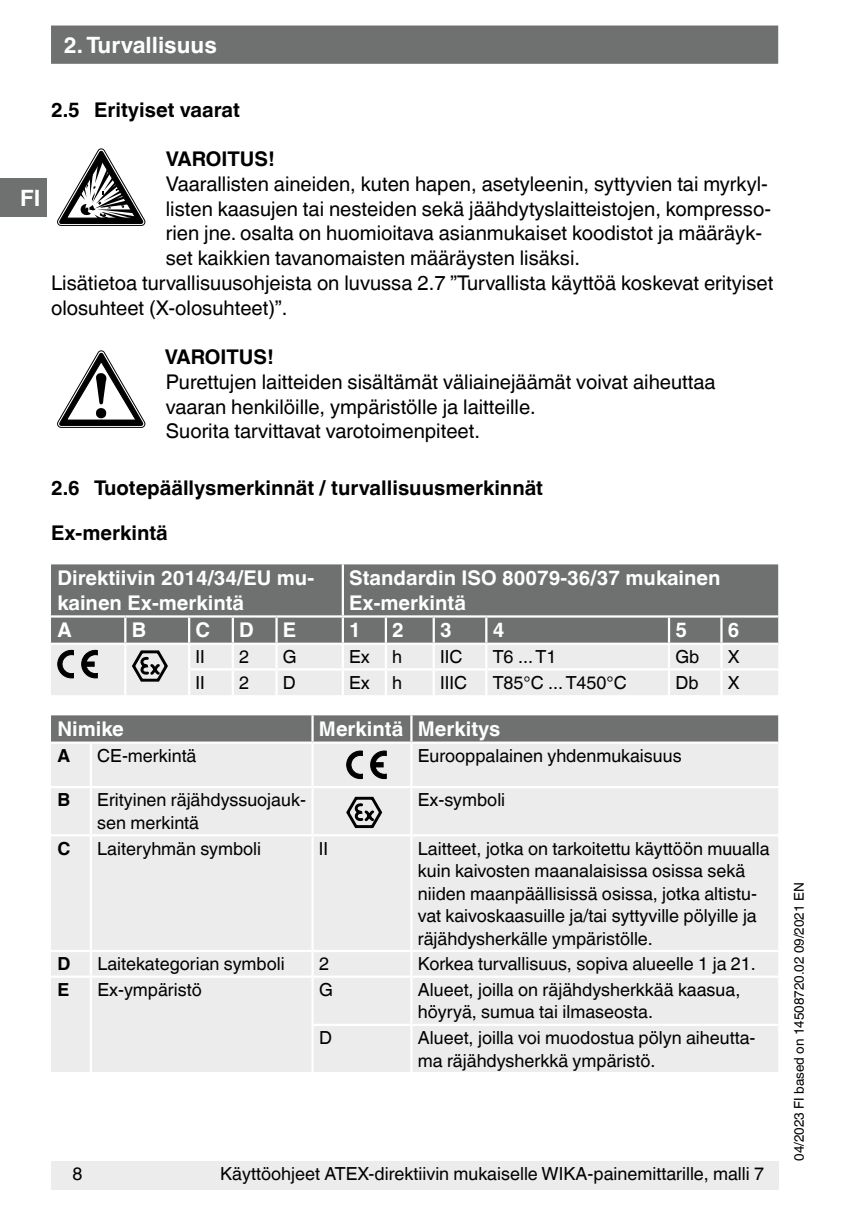
<style>
.page{position:relative;width:842px;height:1212px;background:#fff}
.page>*{position:absolute;margin:0;border:0;box-sizing:border-box;transform-origin:0 0}
.t1{font:700 22.5px "Helvetica World";color:#fff}
.t2{font:20.25px/24.8px "Helvetica World";color:#000}
.t3{font:700 20.25px/24.8px "Helvetica World";color:#fff}
.t4{font:700 20.25px "Helvetica World";color:#000}
.t5{font:18px/22.5px "Helvetica World";color:#000}
.t6{font:700 18px "Helvetica World";color:#000}
.t7{font:13.5px "Helvetica World";color:#000}
</style>
<div class="page">
<div style="left:51px;top:1161px;width:727px;height:29px;background:#ececec"></div>
<div style="left:51px;top:26px;width:727px;height:38px;background:#6f7070;border:2px solid #6f7070"></div>
<div style="left:0;top:179px;width:47px;height:38px;background:#6f7070"></div>
<div style="left:51px;top:564px;width:727px;height:79px;background:#6f7070"></div>
<hr style="left:51px;top:615px;width:74px;height:2px;background:#fff">
<hr style="left:125px;top:615px;width:64px;height:2px;background:#fff">
<hr style="left:189px;top:615px;width:44px;height:2px;background:#fff">
<hr style="left:233px;top:615px;width:44px;height:2px;background:#fff">
<hr style="left:277px;top:615px;width:66px;height:2px;background:#fff">
<hr style="left:342px;top:564px;width:2px;height:51px;background:#fff">
<hr style="left:343px;top:615px;width:43px;height:2px;background:#fff">
<hr style="left:386px;top:615px;width:48px;height:2px;background:#fff">
<hr style="left:434px;top:615px;width:52px;height:2px;background:#fff">
<hr style="left:486px;top:615px;width:183px;height:2px;background:#fff">
<hr style="left:669px;top:615px;width:52px;height:2px;background:#fff">
<hr style="left:721px;top:615px;width:57px;height:2px;background:#fff">
<hr style="left:124px;top:617px;width:2px;height:26px;background:#fff">
<hr style="left:188px;top:617px;width:2px;height:26px;background:#fff">
<hr style="left:232px;top:617px;width:2px;height:26px;background:#fff">
<hr style="left:275px;top:617px;width:3px;height:26px;background:#fff">
<hr style="left:342px;top:617px;width:2px;height:26px;background:#fff">
<hr style="left:385px;top:617px;width:2px;height:26px;background:#fff">
<hr style="left:433px;top:617px;width:2px;height:26px;background:#fff">
<hr style="left:485px;top:617px;width:2px;height:26px;background:#fff">
<hr style="left:668px;top:617px;width:2px;height:26px;background:#fff">
<hr style="left:720px;top:617px;width:3px;height:26px;background:#fff">
<svg style="left:51px;top:645px;width:727px;height:50px;background:#e7e7e7"></svg>
<div style="left:51px;top:715px;width:727px;height:26px;background:#6f7070"></div>
<div style="left:51px;top:744px;width:727px;height:328px;background:#ececec"></div>
<hr style="left:91px;top:975px;width:222px;height:3px;background:#fff">
<hr style="left:90px;top:978px;width:2px;height:47px;background:#fff">
<hr style="left:311px;top:978px;width:3px;height:46px;background:#fff">
<hr style="left:90px;top:1025px;width:2px;height:47px;background:#fff">
<hr style="left:311px;top:1026px;width:3px;height:46px;background:#fff">
<hr style="left:311px;top:715px;width:3px;height:26px;background:#fff">
<hr style="left:410px;top:715px;width:2px;height:26px;background:#fff">
<hr style="left:90px;top:744px;width:2px;height:42px;background:#fff">
<hr style="left:311px;top:744px;width:3px;height:42px;background:#fff">
<hr style="left:410px;top:744px;width:2px;height:42px;background:#fff">
<hr style="left:51px;top:786px;width:40px;height:2px;background:#fff">
<hr style="left:91px;top:786px;width:222px;height:2px;background:#fff">
<hr style="left:90px;top:788px;width:2px;height:46px;background:#fff">
<hr style="left:313px;top:786px;width:98px;height:2px;background:#fff">
<hr style="left:311px;top:788px;width:3px;height:46px;background:#fff">
<hr style="left:411px;top:786px;width:367px;height:2px;background:#fff">
<hr style="left:410px;top:788px;width:2px;height:46px;background:#fff">
<hr style="left:51px;top:834px;width:40px;height:2px;background:#fff">
<hr style="left:91px;top:834px;width:222px;height:2px;background:#fff">
<hr style="left:90px;top:836px;width:2px;height:114px;background:#fff">
<hr style="left:313px;top:834px;width:98px;height:2px;background:#fff">
<hr style="left:311px;top:836px;width:3px;height:114px;background:#fff">
<hr style="left:411px;top:834px;width:367px;height:2px;background:#fff">
<hr style="left:410px;top:836px;width:2px;height:114px;background:#fff">
<hr style="left:51px;top:950px;width:40px;height:2px;background:#fff">
<hr style="left:91px;top:950px;width:222px;height:2px;background:#fff">
<hr style="left:90px;top:952px;width:2px;height:23px;background:#fff">
<hr style="left:313px;top:950px;width:98px;height:2px;background:#fff">
<hr style="left:311px;top:952px;width:3px;height:23px;background:#fff">
<hr style="left:411px;top:950px;width:367px;height:2px;background:#fff">
<hr style="left:410px;top:952px;width:2px;height:23px;background:#fff">
<hr style="left:313px;top:975px;width:98px;height:3px;background:#fff">
<hr style="left:411px;top:975px;width:367px;height:3px;background:#fff">
<hr style="left:410px;top:978px;width:2px;height:46px;background:#fff">
<hr style="left:311px;top:1024px;width:100px;height:2px;background:#fff">
<hr style="left:411px;top:1024px;width:367px;height:2px;background:#fff">
<hr style="left:410px;top:1026px;width:2px;height:46px;background:#fff">
<hr style="left:51px;top:975px;width:40px;height:3px;background:#fff">
<svg style="left:57px;top:149px;width:88px;height:77px"></svg>
<svg style="left:57px;top:351px;width:88px;height:77px"></svg>
<svg style="left:347px;top:751px;width:15px;height:28px"></svg>
<svg style="left:371px;top:751px;width:15px;height:28px"></svg>
<svg style="left:346px;top:796px;width:36px;height:32px"></svg>
<p class="t1" style="left:64px;top:32px;width:155px">2. Turvallisuus</p>
<p class="t1" style="left:20px;top:185px;width:22px">FI</p>
<p class="t4" style="left:51px;top:98px;width:190px">2.5 Erityiset vaarat</p>
<p class="t4" style="left:166px;top:147px;width:111px">VAROITUS!</p>
<p class="t2" style="left:166px;top:171px;width:603px">Vaarallisten aineiden, kuten hapen, asetyleenin, syttyvien tai myrkyl-</p>
<p class="t2" style="left:166px;top:196px;width:607px">listen kaasujen tai nesteiden sekä jäähdytyslaitteistojen, kompresso-</p>
<p class="t2" style="left:166px;top:221px;width:598px">rien jne. osalta on huomioitava asianmukaiset koodistot ja määräyk-</p>
<p class="t2" style="left:166px;top:246px;width:416px">set kaikkien tavanomaisten määräysten lisäksi.</p>
<p class="t2" style="left:51px;top:270px;width:724px">Lisätietoa turvallisuusohjeista on luvussa 2.7 ”Turvallista käyttöä koskevat erityiset</p>
<p class="t2" style="left:51px;top:295px;width:238px">olosuhteet (X-olosuhteet)”.</p>
<p class="t4" style="left:165px;top:345px;width:111px">VAROITUS!</p>
<p class="t2" style="left:166px;top:369px;width:551px">Purettujen laitteiden sisältämät väliainejäämät voivat aiheuttaa vaaran henkilöille, ympäristölle ja laitteille.<br>Suorita tarvittavat varotoimenpiteet.</p>
<p class="t4" style="left:51px;top:476px;width:493px">2.6 Tuotepäällysmerkinnät / turvallisuusmerkinnät</p>
<p class="t4" style="left:51px;top:521px;width:118px">Ex-merkintä</p>
<p class="t3" style="left:57px;top:566px;width:258px">Direktiivin 2014/34/EU mu&shy;kainen Ex-merkintä</p>
<p class="t3" style="left:349px;top:566px;width:373px">Standardin ISO 80079-36/37 mukainen<br>Ex-merkintä</p>
<p class="t3" style="left:57px;top:618px;width:16px">A</p>
<p class="t3" style="left:132px;top:618px;width:16px">B</p>
<p class="t3" style="left:196px;top:618px;width:16px">C</p>
<p class="t3" style="left:239px;top:618px;width:16px">D</p>
<p class="t3" style="left:283px;top:618px;width:15px">E</p>
<p class="t3" style="left:349px;top:618px;width:13px">1</p>
<p class="t3" style="left:392px;top:618px;width:13px">2</p>
<p class="t3" style="left:440px;top:618px;width:13px">3</p>
<p class="t3" style="left:493px;top:618px;width:13px">4</p>
<p class="t3" style="left:675px;top:618px;width:13px">5</p>
<p class="t3" style="left:728px;top:618px;width:13px">6</p>
<p class="t5" style="left:195px;top:646px;width:11px">II</p>
<p class="t5" style="left:239px;top:646px;width:12px">2</p>
<p class="t5" style="left:283px;top:646px;width:15px">G</p>
<p class="t5" style="left:349px;top:646px;width:54px">Ex h</p>
<p class="t5" style="left:440px;top:646px;width:24px">IIC</p>
<p class="t5" style="left:493px;top:646px;width:65px">T6 ... T1</p>
<p class="t5" style="left:675px;top:646px;width:26px">Gb</p>
<p class="t5" style="left:728px;top:646px;width:13px">X</p>
<p class="t5" style="left:195px;top:671px;width:11px">II</p>
<p class="t5" style="left:239px;top:671px;width:12px">2</p>
<p class="t5" style="left:283px;top:671px;width:14px">D</p>
<p class="t5" style="left:349px;top:671px;width:54px">Ex h</p>
<p class="t5" style="left:440px;top:671px;width:28px">IIIC</p>
<p class="t5" style="left:493px;top:671px;width:136px">T85°C ... T450°C</p>
<p class="t5" style="left:675px;top:671px;width:25px">Db</p>
<p class="t5" style="left:728px;top:671px;width:13px">X</p>
<p class="t3" style="left:57px;top:717px;width:68px">Nimike</p>
<p class="t3" style="left:319px;top:717px;width:183px">Merkintä Merkitys</p>
<p class="t6" style="left:57px;top:745px;width:14px">A</p>
<p class="t5" style="left:97px;top:744px;width:101px">CE-merkintä</p>
<p class="t5" style="left:418px;top:744px;width:265px">Eurooppalainen yhdenmukaisuus</p>
<p class="t6" style="left:57px;top:790px;width:14px">B</p>
<p class="t5" style="left:97px;top:789px;width:210px">Erityinen räjähdyssuojauk&shy;sen merkintä</p>
<p class="t5" style="left:418px;top:789px;width:89px">Ex-symboli</p>
<p class="t6" style="left:57px;top:838px;width:15px">C</p>
<p class="t5" style="left:97px;top:837px;width:165px">Laiteryhmän symboli</p>
<p class="t5" style="left:319px;top:837px;width:11px">II</p>
<p class="t5" style="left:418px;top:837px;width:353px">Laitteet, jotka on tarkoitettu käyttöön muualla kuin kaivosten maanalaisissa osissa sekä niiden maanpäällisissä osissa, jotka altistu&shy;vat kaivoskaasuille ja/tai syttyville pölyille ja räjähdysherkälle ympäristölle.</p>
<p class="t6" style="left:57px;top:953px;width:15px">D</p>
<p class="t5" style="left:97px;top:953px;width:189px">Laitekategorian symboli</p>
<p class="t5" style="left:319px;top:953px;width:12px">2</p>
<p class="t5" style="left:418px;top:953px;width:340px">Korkea turvallisuus, sopiva alueelle 1 ja 21.</p>
<p class="t6" style="left:57px;top:979px;width:13px">E</p>
<p class="t5" style="left:97px;top:978px;width:106px">Ex-ympäristö</p>
<p class="t5" style="left:319px;top:978px;width:15px">G</p>
<p class="t5" style="left:418px;top:978px;width:324px">Alueet, joilla on räjähdysherkkää kaasua, höyryä, sumua tai ilmaseosta.</p>
<p class="t5" style="left:319px;top:1027px;width:14px">D</p>
<p class="t5" style="left:418px;top:1027px;width:339px">Alueet, joilla voi muodostua pölyn aiheutta&shy;ma räjähdysherkkä ympäristö.</p>
<p class="t5" style="left:73px;top:1163px;width:12px">8</p>
<p class="t5" style="left:220px;top:1163px;width:546px">Käyttöohjeet ATEX-direktiivin mukaiselle WIKA-painemittarille, malli 7</p>
<p class="t7" style="left:791px;top:1161px;width:280px;rotate:-90deg">04/2023 FI based on 14508720.02 09/2021 EN</p>
</div>
